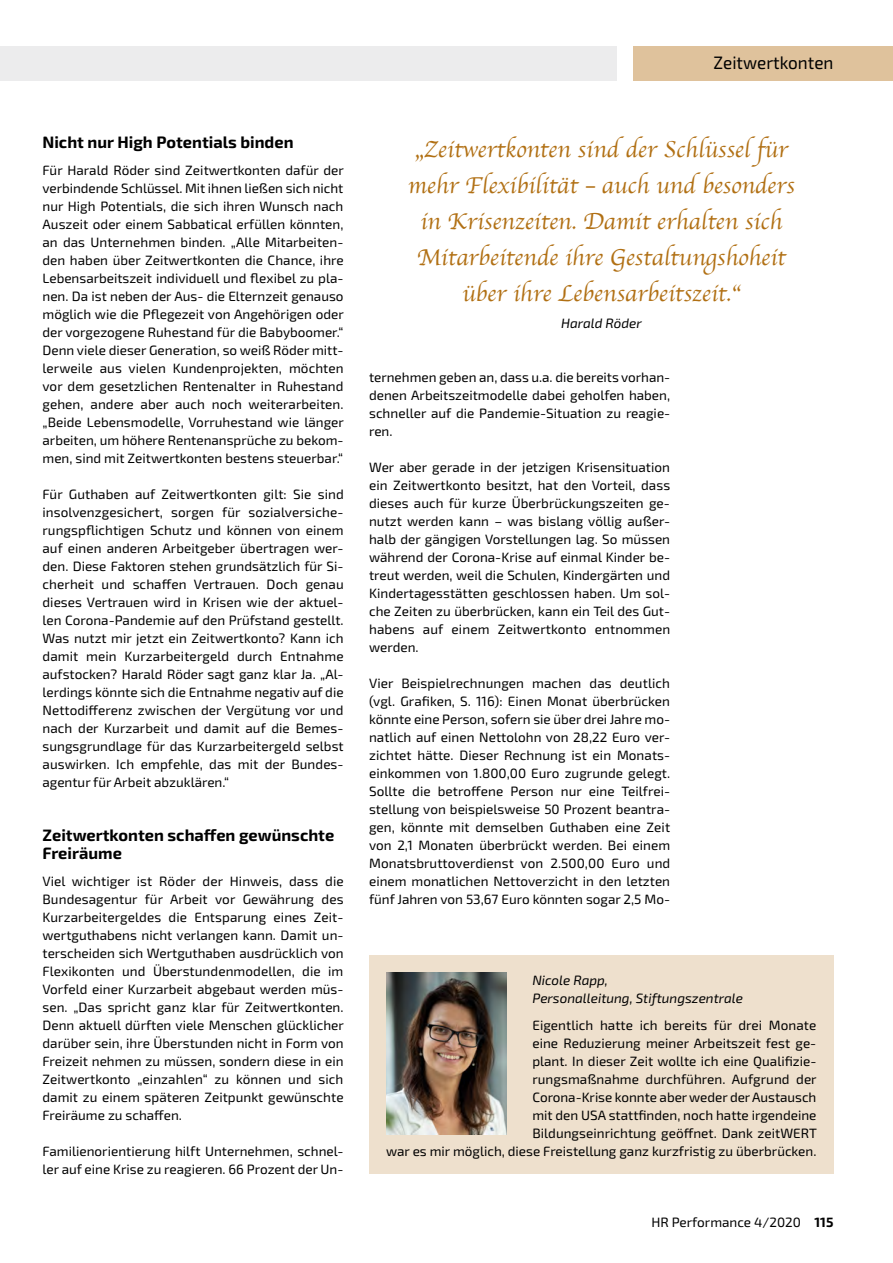
<style>
.page{position:relative;width:893px;height:1263px;background:#fff}
.page>*{position:absolute;margin:0;border:0;box-sizing:border-box;transform-origin:0 0}
.t1{font:24px/36px "Apple Chancery";color:#b17014;text-align:center}
.t2{font:18px "Exo 2";color:#000;scale:.95 1}
.t3{font:700 16.5px/18px "Exo 2";color:#000}
.t4{font:13.5px/18px "Exo 2";color:#000;text-align:justify}
.t5{font:italic 13.5px/18px "Exo 2";color:#000}
.s1{font-weight:700}
</style>
<div class="page">
<div style="left:0;top:47px;width:617px;height:34px;background:#ececed"></div>
<div style="left:634px;top:47px;width:259px;height:34px;background:#dfc29c"></div>
<div style="left:369px;top:955px;width:464px;height:219px;background:#eee0cd"></div>
<img style="left:386px;top:972px;width:121px;height:162px">
<h2 class="t2" style="left:713px;top:50px;width:128px">Zeitwertkonten</h2>
<p class="t3" style="left:43px;top:132px;width:253px">Nicht nur High Potentials binden</p>
<p class="t4" style="left:43px;top:160px;width:303px">Für Harald Röder sind Zeitwertkonten dafür der verbindende Schlüssel. Mit ihnen ließen sich nicht nur High Potentials, die sich ihren Wunsch nach Auszeit oder einem Sabbatical erfüllen könnten, an das Unternehmen binden. „Alle Mitarbeiten&shy;den haben über Zeitwertkonten die Chance, ihre Lebensarbeitszeit individuell und flexibel zu pla&shy;nen. Da ist neben der Aus- die Elternzeit genauso möglich wie die Pflegezeit von Angehörigen oder der vorgezogene Ruhestand für die Babyboomer.“ Denn viele dieser Generation, so weiß Röder mitt&shy;lerweile aus vielen Kundenprojekten, möchten vor dem gesetzlichen Rentenalter in Ruhestand gehen, andere aber auch noch weiterarbeiten. „Beide Lebensmodelle, Vorruhestand wie länger arbeiten, um höhere Rentenansprüche zu bekom&shy;men, sind mit Zeitwertkonten bestens steuerbar.“</p>
<p class="t4" style="left:43px;top:484px;width:303px">Für Guthaben auf Zeitwertkonten gilt: Sie sind insolvenzgesichert, sorgen für sozialversiche&shy;rungspflichtigen Schutz und können von einem auf einen anderen Arbeitgeber übertragen wer&shy;den. Diese Faktoren stehen grundsätzlich für Si&shy;cherheit und schaffen Vertrauen. Doch genau dieses Vertrauen wird in Krisen wie der aktuel&shy;len Corona-Pandemie auf den Prüfstand gestellt.<br>Was nutzt mir jetzt ein Zeitwertkonto? Kann ich damit mein Kurzarbeitergeld durch Entnahme aufstocken? Harald Röder sagt ganz klar Ja. „Al&shy;lerdings könnte sich die Entnahme negativ auf die Nettodifferenz zwischen der Vergütung vor und nach der Kurzarbeit und damit auf die Bemes&shy;sungsgrundlage für das Kurzarbeitergeld selbst auswirken. Ich empfehle, das mit der Bundes&shy;agentur für Arbeit abzuklären.“</p>
<p class="t3" style="left:43px;top:825px;width:293px">Zeitwertkonten schaffen gewünschte<br>Freiräume</p>
<p class="t4" style="left:43px;top:871px;width:303px">Viel wichtiger ist Röder der Hinweis, dass die Bundesagentur für Arbeit vor Gewährung des Kurzarbeitergeldes die Entsparung eines Zeit&shy;wertguthabens nicht verlangen kann. Damit un&shy;terscheiden sich Wertguthaben ausdrücklich von Flexikonten und Überstundenmodellen, die im Vorfeld einer Kurzarbeit abgebaut werden müs&shy;sen. „Das spricht ganz klar für Zeitwertkonten.<br>Denn aktuell dürften viele Menschen glücklicher darüber sein, ihre Überstunden nicht in Form von Freizeit nehmen zu müssen, sondern diese in ein Zeitwertkonto „einzahlen“ zu können und sich damit zu einem späteren Zeitpunkt gewünschte Freiräume zu schaffen.</p>
<p class="t4" style="left:43px;top:1141px;width:303px">Familienorientierung hilft Unternehmen, schnel&shy;ler auf eine Krise zu reagieren. 66 Prozent der Un-</p>
<h1 class="t1" style="left:408px;top:131px;width:388px">„Zeitwertkonten sind der Schlüssel für mehr Flexibilität – auch und besonders in Krisenzeiten. Damit erhalten sich Mitarbeitende ihre Gestaltungshoheit über ihre Lebensarbeitszeit.“</h1>
<p class="t5" style="left:561px;top:313px;width:82px">Harald Röder</p>
<p class="t4" style="left:369px;top:367px;width:303px">ternehmen geben an, dass u.a. die bereits vorhan&shy;denen Arbeitszeitmodelle dabei geholfen haben, schneller auf die Pandemie-Situation zu reagie&shy;ren.</p>
<p class="t4" style="left:369px;top:457px;width:303px">Wer aber gerade in der jetzigen Krisensituation ein Zeitwertkonto besitzt, hat den Vorteil, dass dieses auch für kurze Überbrückungszeiten ge&shy;nutzt werden kann – was bislang völlig außer&shy;halb der gängigen Vorstellungen lag. So müssen während der Corona-Krise auf einmal Kinder be&shy;treut werden, weil die Schulen, Kindergärten und Kindertagesstätten geschlossen haben. Um sol&shy;che Zeiten zu überbrücken, kann ein Teil des Gut&shy;habens auf einem Zeitwertkonto entnommen werden.</p>
<p class="t4" style="left:369px;top:673px;width:303px">Vier Beispielrechnungen machen das deutlich (vgl. Grafiken, S. 116): Einen Monat überbrücken könnte eine Person, sofern sie über drei Jahre mo&shy;natlich auf einen Nettolohn von 28,22 Euro ver&shy;zichtet hätte. Dieser Rechnung ist ein Monats&shy;einkommen von 1.800,00 Euro zugrunde gelegt.<br>Sollte die betroffene Person nur eine Teilfrei&shy;stellung von beispielsweise 50 Prozent beantra&shy;gen, könnte mit demselben Guthaben eine Zeit von 2,1 Monaten überbrückt werden. Bei einem Monatsbruttoverdienst von 2.500,00 Euro und einem monatlichen Nettoverzicht in den letzten fünf Jahren von 53,67 Euro könnten sogar 2,5 Mo-</p>
<p class="t5" style="left:532px;top:970px;width:212px">Nicole Rapp,<br>Personalleitung, Stiftungszentrale</p>
<p class="t4" style="left:386px;top:1015px;width:432px;text-align:right">Eigentlich hatte ich bereits für drei Monate<br>eine Reduzierung meiner Arbeitszeit fest ge-<br>plant. In dieser Zeit wollte ich eine Qualifizie-<br>rungsmaßnahme durchführen. Aufgrund der<br>Corona-Krise konnte aber weder der Austausch<br>mit den USA stattfinden, noch hatte irgendeine<br>Bildungseinrichtung geöffnet. Dank zeitWERT<br>war es mir möglich, diese Freistellung ganz kurzfristig zu überbrücken.</p>
<p class="t4" style="left:651px;top:1212px;width:184px">HR Performance 4/2020 <span class="s1">115</span></p>
</div>
